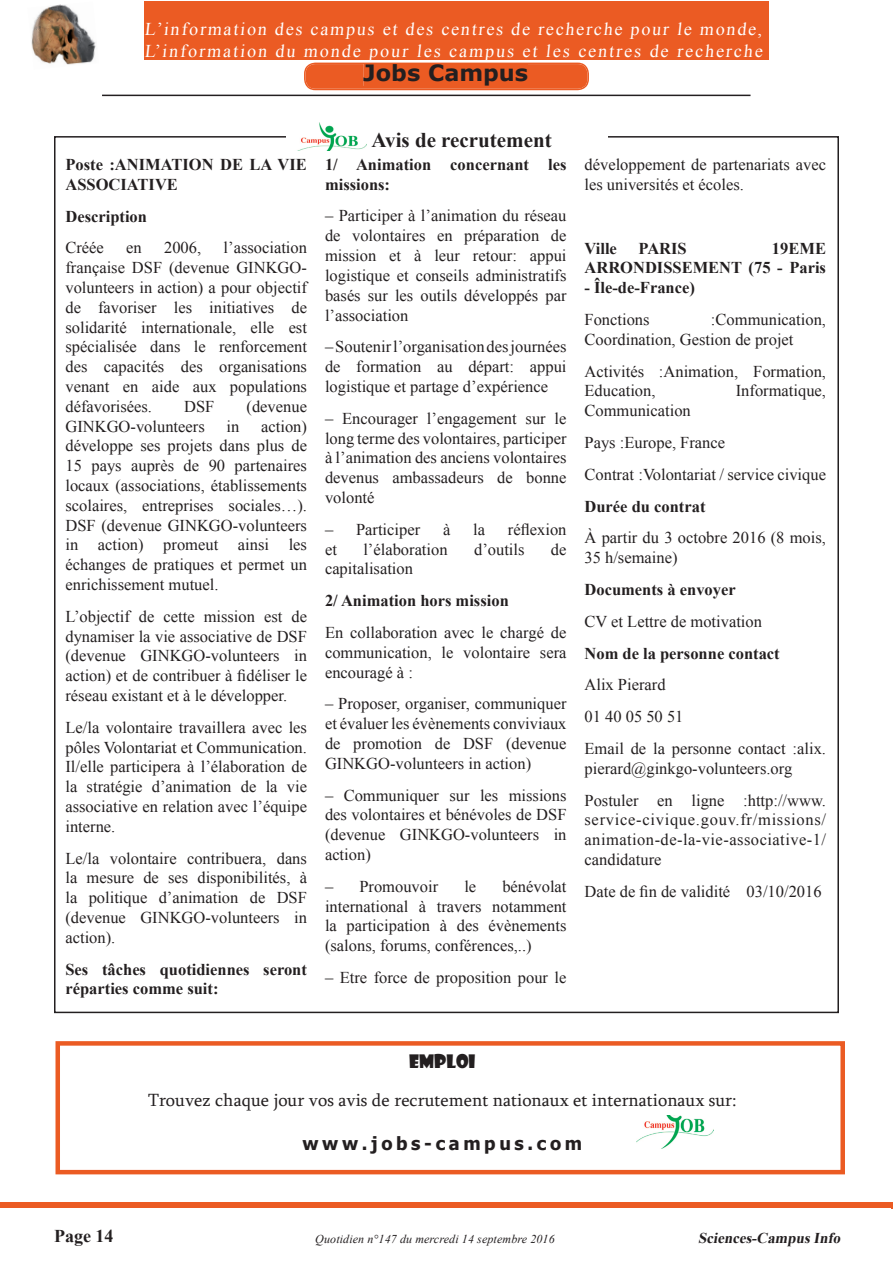
<style>
.page{position:relative;width:893px;height:1263px;background:#fff}
.page>*{position:absolute;margin:0;border:0;box-sizing:border-box;transform-origin:0 0}
.t1{font:700 22.5px "Verdana";color:#231f20}
.t2{font:700 21px "Times New Roman";color:#231f20}
.t3{font:18.15px "Sylfaen";color:#231f20}
.t4{font:700 18.15px "Tahoma";letter-spacing:.2em;color:#231f20}
.t5{font:18.15px "Showcard Gothic";color:#231f20}
.t6{font:18px/21.6px "Times New Roman";letter-spacing:.105em;color:#fff}
.t7{font:700 18px "Times New Roman";color:#231f20}
.t8{font:16.5px/19.8px "Times New Roman";color:#231f20;text-align:justify}
.t9{font:700 16.5px/19.8px "Times New Roman";color:#231f20}
.t10{font:italic 700 15px "Times New Roman";color:#231f20}
.t11{font:italic 12px "Times New Roman";letter-spacing:.01em;color:#231f20}
</style>
<div class="page">
<div style="left:0;top:1202px;width:893px;height:6px;background:#eb5b23"></div>
<img style="left:31px;top:4px;width:65px;height:61px">
<div style="left:145px;top:1px;width:624px;height:59px;background:#eb5b23"></div>
<hr style="left:102px;top:95px;width:648px;height:1px;background:#231f20">
<svg style="left:304px;top:63px;width:285px;height:27px;background:#eb5e27"></svg>
<div style="left:56px;top:1041px;width:789px;height:133px;border:4px solid #eb5b23"></div>
<img style="left:636px;top:1115px;width:78px;height:34px">
<img style="left:297px;top:123px;width:69px;height:28px">
<p class="t6" style="left:145px;top:18px;width:622px">L’information des campus et des centres de recherche pour le monde,<br>L’information du monde pour les campus et les centres de recherche</p>
<h1 class="t1" style="left:363px;top:57px;width:166px">Jobs Campus</h1>
<p class="t9" style="left:65px;top:154px;width:243px">Poste :ANIMATION DE LA VIE<br>ASSOCIATIVE</p>
<p class="t9" style="left:65px;top:206px;width:83px">Description</p>
<p class="t8" style="left:65px;top:237px;width:40px">Créée</p>
<p class="t8" style="left:126px;top:237px;width:17px">en</p>
<p class="t8" style="left:164px;top:237px;width:39px">2006,</p>
<p class="t8" style="left:65px;top:237px;width:243px;text-indent:158px">l’association française DSF (devenue GINKGO&shy;volunteers in action) a pour objectif de favoriser les initiatives de solidarité internationale, elle est spécialisée dans le renforcement des capacités des organisations venant en aide aux populations défavorisées.</p>
<p class="t8" style="left:184px;top:396px;width:32px">DSF</p>
<p class="t8" style="left:247px;top:396px;width:62px">(devenue</p>
<p class="t8" style="left:65px;top:416px;width:141px">GINKGO-volunteers</p>
<p class="t8" style="left:227px;top:416px;width:14px">in</p>
<p class="t8" style="left:65px;top:416px;width:243px;text-indent:196px">action) développe ses projets dans plus de 15 pays auprès de 90 partenaires locaux (associations, établissements scolaires, entreprises sociales…).<br>DSF (devenue GINKGO-volunteers in action) promeut ainsi les échanges de pratiques et permet un enrichissement mutuel.</p>
<p class="t8" style="left:65px;top:606px;width:243px">L’objectif de cette mission est de dynamiser la vie associative de DSF (devenue GINKGO-volunteers in action) et de contribuer à fidéliser le réseau existant et à le développer.</p>
<p class="t8" style="left:65px;top:717px;width:243px">Le/la volontaire travaillera avec les pôles Volontariat et Communication.<br>Il/elle participera à l’élaboration de la stratégie d’animation de la vie associative en relation avec l’équipe interne.</p>
<p class="t8" style="left:65px;top:848px;width:243px">Le/la volontaire contribuera, dans la mesure de ses disponibilités, à la politique d’animation de DSF (devenue GINKGO-volunteers in action).</p>
<p class="t9" style="left:65px;top:959px;width:243px">Ses tâches quotidiennes seront réparties comme suit:</p>
<p class="t2" style="left:372px;top:125px;width:182px">Avis de recrutement</p>
<p class="t9" style="left:325px;top:154px;width:243px">1/ Animation concernant les missions:</p>
<p class="t8" style="left:325px;top:206px;width:243px">– Participer à l’animation du réseau de volontaires en préparation de mission et à leur retour: appui logistique et conseils administratifs basés sur les outils développés par l’association</p>
<p class="t8" style="left:325px;top:336px;width:243px">– Soutenir l’organisation des journées de formation au départ: appui logistique et partage d’expérience</p>
<p class="t8" style="left:325px;top:408px;width:243px">– Encourager l’engagement sur le long terme des volontaires, participer à l’animation des anciens volontaires devenus ambassadeurs de bonne volonté</p>
<p class="t8" style="left:325px;top:519px;width:97px">– Participer</p>
<p class="t8" style="left:443px;top:519px;width:9px">à</p>
<p class="t8" style="left:473px;top:519px;width:13px">la</p>
<p class="t8" style="left:508px;top:519px;width:60px">réflexion</p>
<p class="t8" style="left:325px;top:539px;width:13px">et</p>
<p class="t8" style="left:363px;top:539px;width:86px">l’élaboration</p>
<p class="t8" style="left:474px;top:539px;width:52px">d’outils</p>
<p class="t8" style="left:551px;top:539px;width:17px">de</p>
<p class="t8" style="left:325px;top:558px;width:89px">capitalisation</p>
<p class="t9" style="left:325px;top:590px;width:185px">2/ Animation hors mission</p>
<p class="t8" style="left:325px;top:622px;width:243px">En collaboration avec le chargé de communication, le volontaire sera encouragé à :</p>
<p class="t8" style="left:325px;top:693px;width:243px">– Proposer, organiser, communiquer et évaluer les évènements conviviaux de promotion de DSF (devenue GINKGO-volunteers in action)</p>
<p class="t8" style="left:325px;top:784px;width:243px">– Communiquer sur les missions des volontaires et bénévoles de DSF (devenue GINKGO-volunteers in action)</p>
<p class="t8" style="left:325px;top:876px;width:115px">– Promouvoir</p>
<p class="t8" style="left:464px;top:876px;width:13px">le</p>
<p class="t8" style="left:325px;top:876px;width:243px;text-indent:177px">bénévolat international à travers notamment la participation à des évènements (salons, forums, conférences,..)</p>
<p class="t8" style="left:325px;top:967px;width:243px">– Etre force de proposition pour le</p>
<p class="t8" style="left:584px;top:154px;width:243px">développement de partenariats avec les universités et écoles.</p>
<p class="t9" style="left:584px;top:238px;width:34px">Ville</p>
<p class="t9" style="left:638px;top:238px;width:50px">PARIS</p>
<p class="t9" style="left:584px;top:238px;width:243px;text-align:right">19EME<br>ARRONDISSEMENT (75 - Paris</p>
<p class="t9" style="left:584px;top:277px;width:112px">- Île-de-France)</p>
<p class="t8" style="left:584px;top:309px;width:67px">Fonctions</p>
<p class="t8" style="left:584px;top:309px;width:243px;text-indent:126px">:Communication,<br>Coordination, Gestion de projet</p>
<p class="t8" style="left:584px;top:361px;width:243px">Activités :Animation, Formation,<br>Education,</p>
<p class="t8" style="left:736px;top:380px;width:92px">Informatique,</p>
<p class="t8" style="left:584px;top:394px;width:243px;line-height:31.8px;text-align:left">Communication<br>Pays :Europe, France<br>Contrat :Volontariat / service civique</p>
<p class="t9" style="left:584px;top:496px;width:122px">Durée du contrat</p>
<p class="t8" style="left:584px;top:527px;width:243px">À partir du 3 octobre 2016 (8 mois,<br>35 h/semaine)</p>
<p class="t9" style="left:584px;top:579px;width:153px">Documents à envoyer</p>
<p class="t8" style="left:584px;top:611px;width:179px">CV et Lettre de motivation</p>
<p class="t9" style="left:584px;top:643px;width:197px">Nom de la personne contact</p>
<p class="t8" style="left:584px;top:668px;width:243px;line-height:31.8px;text-align:left">Alix Pierard<br>01 40 05 50 51<br>Email de la personne contact :alix.</p>
<p class="t8" style="left:584px;top:752px;width:243px;line-height:31.8px">pierard@ginkgo-volunteers.org<br>Postuler en ligne :http://www.</p>
<p class="t8" style="left:584px;top:809px;width:243px">service-civique.gouv.fr/missions/ animation-de-la-vie-associative-1/ candidature</p>
<p class="t8" style="left:584px;top:881px;width:239px">Date de fin de validité 03/10/2016</p>
<p class="t5" style="left:409px;top:1049px;width:68px">Emploi</p>
<p class="t3" style="left:148px;top:1088px;width:590px">Trouvez chaque jour vos avis de recrutement nationaux et internationaux sur:</p>
<p class="t4" style="left:302px;top:1131px;width:281px">www.jobs-campus.com</p>
<p class="t7" style="left:54px;top:1223px;width:61px">Page 14</p>
<p class="t11" style="left:315px;top:1231px;width:241px">Quotidien n°147 du mercredi 14 septembre 2016</p>
<p class="t10" style="left:698px;top:1227px;width:147px">Sciences-CampusInfo</p>
</div>
